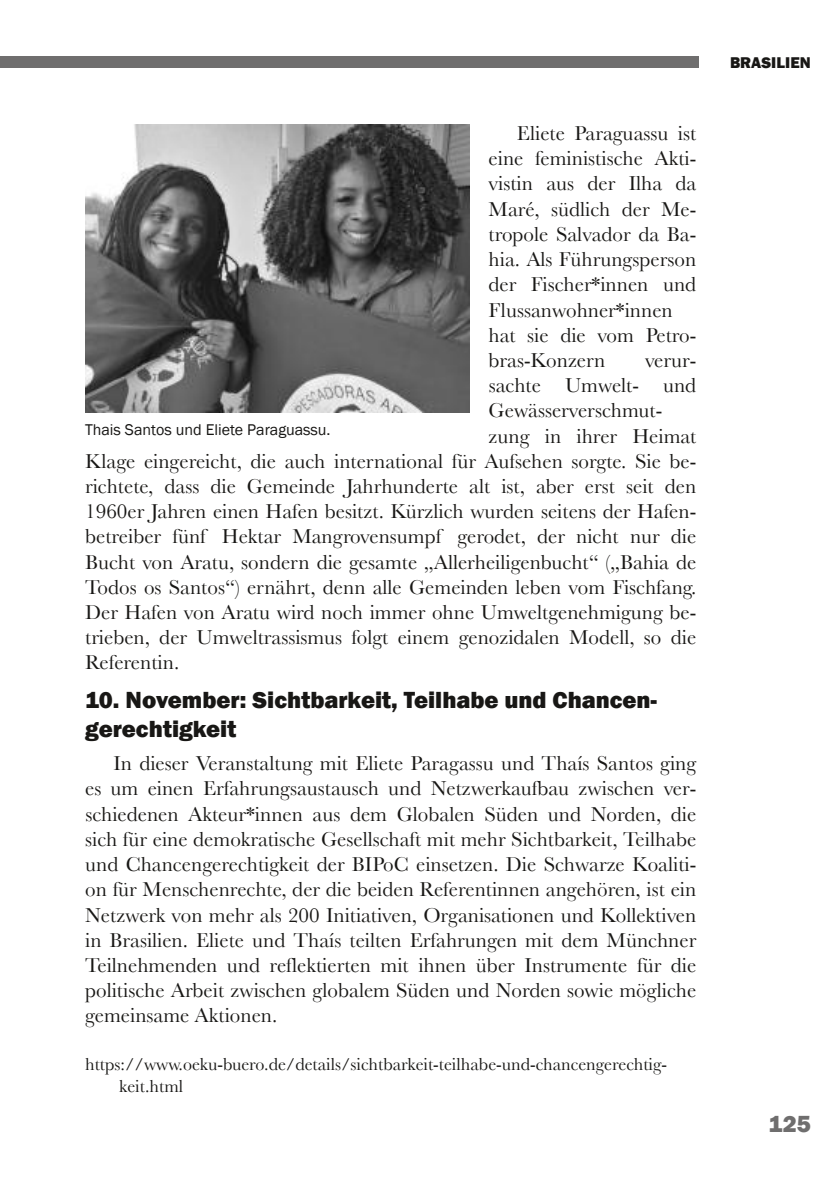
<style>
.page{position:relative;width:840px;height:1191px;background:#fff}
.page>*{position:absolute;margin:0;border:0;box-sizing:border-box;transform-origin:0 0}
.t1{font:800 24px/28.8px "Franklin Gothic";letter-spacing:-.005em;color:#181715}
.t2{font:800 24px "Franklin Gothic";color:#6f6e6e}
.t3{font:21px/25.2px "Baskerville";color:#181715}
.t4{font:18px/22px "Baskerville";color:#181715}
.t5{font:16px "Franklin Gothic";letter-spacing:-.005em;color:#181715}
.t6{font:800 16px "Franklin Gothic";letter-spacing:.005em;color:#181715}
</style>
<div class="page">
<div style="left:0;top:57px;width:697px;height:11px;background:#6f6e6e"></div>
<img style="left:85px;top:124px;width:384px;height:288px">
<p class="t3" style="left:488px;top:121px;width:209px;text-indent:28px">Eliete Paraguassu ist eine feministische Akti&shy;vistin aus der Ilha da<br>Maré, südlich der Me&shy;tropole Salvador da Ba&shy;hia. Als Führungsperson der Fischer*innen und<br>Flussanwohner*innen hat sie die vom Petro&shy;bras-Konzern</p>
<p class="t3" style="left:644px;top:347px;width:53px">verur-</p>
<p class="t3" style="left:488px;top:373px;width:209px">sachte Umwelt- und</p>
<p class="t3" style="left:488px;top:398px;width:175px">Gewässerverschmut-</p>
<p class="t3" style="left:488px;top:423px;width:209px">zung in ihrer Heimat</p>
<p class="t3" style="left:85px;top:448px;width:612px">Klage eingereicht, die auch international für Aufsehen sorgte. Sie be-</p>
<p class="t3" style="left:85px;top:473px;width:612px">richtete, dass die Gemeinde Jahrhunderte alt ist, aber erst seit den</p>
<p class="t3" style="left:85px;top:499px;width:612px">1960er Jahren einen Hafen besitzt. Kürzlich wurden seitens der Hafen-</p>
<p class="t3" style="left:85px;top:524px;width:612px">betreiber fünf Hektar Mangrovensumpf gerodet, der nicht nur die</p>
<p class="t3" style="left:85px;top:549px;width:612px">Bucht von Aratu, sondern die gesamte „Allerheiligenbucht“ („Bahia de</p>
<p class="t3" style="left:85px;top:574px;width:612px">Todos os Santos“) ernährt, denn alle Gemeinden leben vom Fischfang.</p>
<p class="t3" style="left:85px;top:599px;width:612px">Der Hafen von Aratu wird noch immer ohne Umweltgenehmigung be-</p>
<p class="t3" style="left:85px;top:625px;width:612px">trieben, der Umweltrassismus folgt einem genozidalen Modell, so die</p>
<p class="t3" style="left:85px;top:650px;width:96px">Referentin.</p>
<p class="t1" style="left:85px;top:685px;width:573px">10. November: Sichtbarkeit, Teilhabe und Chancen&shy;gerechtigkeit</p>
<p class="t3" style="left:85px;top:751px;width:612px;text-align:justify;text-indent:28px">In dieser Veranstaltung mit Eliete Paragassu und Thaís Santos ging es um einen Erfahrungsaustausch und Netzwerkaufbau zwischen ver&shy;schiedenen Akteur*innen aus dem Globalen Süden und Norden, die sich für eine demokratische Gesellschaft mit mehr Sichtbarkeit, Teilhabe und Chancengerechtigkeit der BIPoC einsetzen. Die Schwarze Koaliti&shy;on für Menschenrechte, der die beiden Referentinnen angehören, ist ein Netzwerk von mehr als 200 Initiativen, Organisationen und Kollektiven in Brasilien. Eliete und Thaís teilten Erfahrungen mit dem Münchner Teilnehmenden und reflektierten mit ihnen über Instrumente für die politische Arbeit zwischen globalem Süden und Norden sowie mögliche gemeinsame Aktionen.</p>
<p class="t4" style="left:119px;top:1052px;width:549px;text-indent:-34px">https://www.oeku-buero.de/details/sichtbarkeit-teilhabe-und-chancengerechtig&shy;keit.html</p>
<p class="t5" style="left:85px;top:420px;width:247px">Thais Santos und Eliete Paraguassu.</p>
<p class="t6" style="left:729px;top:53px;width:82px">BRASILIEN</p>
<p class="t2" style="left:768px;top:1110px;width:44px">125</p>
</div>
